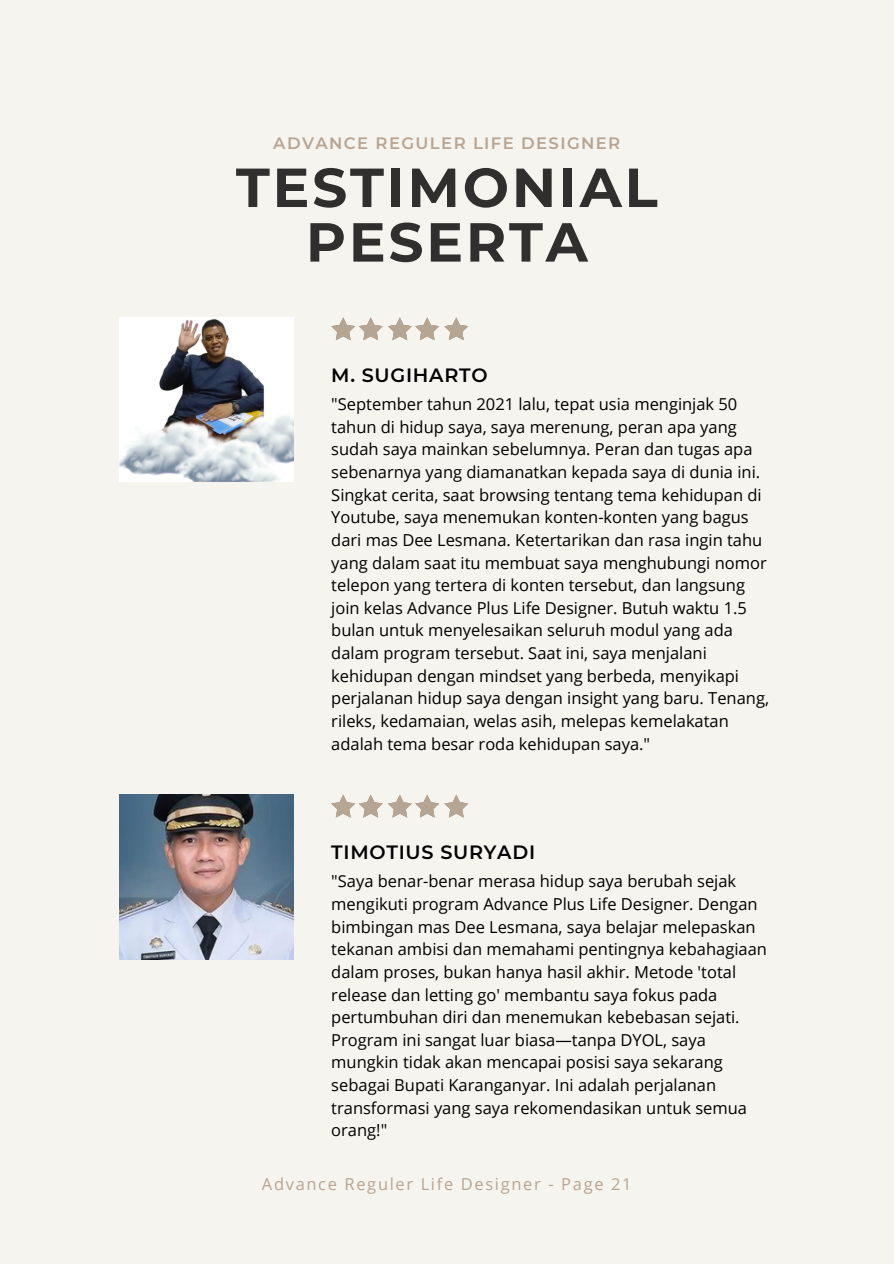
<style>
.page{position:relative;width:894px;height:1264px;background:#fff}
.page>*{position:absolute;margin:0;border:0;box-sizing:border-box;transform-origin:0 0}
.t1{font:700 54.9px/54.6px "Montserrat";letter-spacing:.05em;color:#010101;text-align:center}
.t2{font:600 19.2px "Montserrat";letter-spacing:.04em;color:#010101}
.t3{font:16.5px/22.6px "Open Sans";color:#000}
.t4{font:16.5px "Open Sans";letter-spacing:.1em;color:#b6a593}
.t5{font:600 16.5px "Montserrat";letter-spacing:.085em;color:#b6a593}
</style>
<div class="page">
<div style="left:0;top:0;width:893px;height:1263px;background:#f6f4ef"></div>
<img style="left:120px;top:317px;width:173px;height:165px">
<img style="left:120px;top:794px;width:173px;height:165px">
<svg style="left:331px;top:317px;width:51px;height:23px"></svg>
<svg style="left:331px;top:795px;width:51px;height:22px"></svg>
<svg style="left:388px;top:317px;width:80px;height:23px"></svg>
<svg style="left:388px;top:795px;width:80px;height:22px"></svg>
<p class="t5" style="left:273px;top:133px;width:348px">ADVANCE REGULER LIFE DESIGNER</p>
<h1 class="t1" style="left:236px;top:160px;width:423px">TESTIMONIAL<br>PESERTA</h1>
<h2 class="t2" style="left:331px;top:363px;width:158px">M. SUGIHARTO</h2>
<h1 class="t3" style="left:331px;top:392px;width:439px">"September tahun 2021 lalu, tepat usia menginjak 50 tahun di hidup saya, saya merenung, peran apa yang sudah saya mainkan sebelumnya. Peran dan tugas apa sebenarnya yang diamanatkan kepada saya di dunia ini.<br>Singkat cerita, saat browsing tentang tema kehidupan di Youtube, saya menemukan konten-konten yang bagus dari mas Dee Lesmana. Ketertarikan dan rasa ingin tahu yang dalam saat itu membuat saya menghubungi nomor telepon yang tertera di konten tersebut, dan langsung join kelas Advance Plus Life Designer. Butuh waktu 1.5 bulan untuk menyelesaikan seluruh modul yang ada dalam program tersebut. Saat ini, saya menjalani kehidupan dengan mindset yang berbeda, menyikapi perjalanan hidup saya dengan insight yang baru. Tenang, rileks, kedamaian, welas asih, melepas kemelakatan adalah tema besar roda kehidupan saya."</h1>
<p class="t2" style="left:331px;top:840px;width:205px">TIMOTIUS SURYADI</p>
<p class="t3" style="left:331px;top:869px;width:437px">"Saya benar-benar merasa hidup saya berubah sejak mengikuti program Advance Plus Life Designer. Dengan bimbingan mas Dee Lesmana, saya belajar melepaskan tekanan ambisi dan memahami pentingnya kebahagiaan dalam proses, bukan hanya hasil akhir. Metode 'total release dan letting go' membantu saya fokus pada pertumbuhan diri dan menemukan kebebasan sejati.<br>Program ini sangat luar biasa—tanpa DYOL, saya mungkin tidak akan mencapai posisi saya sekarang sebagai Bupati Karanganyar. Ini adalah perjalanan transformasi yang saya rekomendasikan untuk semua orang!"</p>
<p class="t4" style="left:262px;top:1172px;width:371px">Advance Reguler Life Designer - Page 21</p>
</div>
